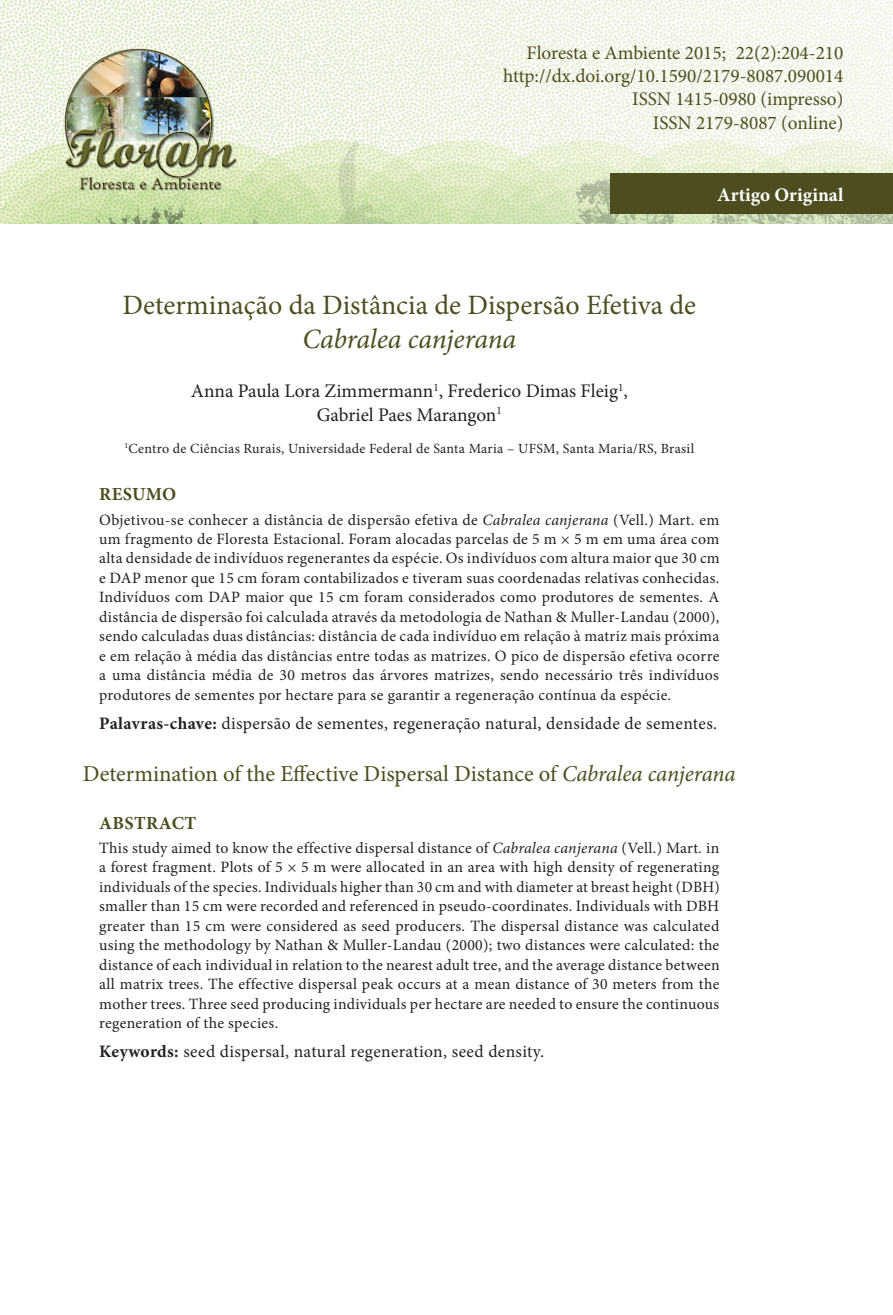
<style>
.page{position:relative;width:893px;height:1315px;background:#fff}
.page>*{position:absolute;margin:0;border:0;box-sizing:border-box;transform-origin:0 0}
.ArticleTitle{font:28px/34.1px "Minion Pro";color:#4d4d1f;text-align:center}
.ArticleTitle-Trans1{font:22.75px "Minion Pro";color:#4d4d1f}
.HeaderMasterA{font:19.25px "Minion Pro";color:#4d4d1f}
.Authors{font:19.25px/23.6px "Minion Pro";color:#231f20;text-align:center}
.ArticleTypeAlt{font:700 19.25px "Minion Pro";color:#fff}
.AbstractTitle-Trans1{font:700 18.38px "Minion Pro";letter-spacing:.02em;color:#4d4d1f}
.AbstractTitle{font:700 18.38px "Minion Pro";letter-spacing:.015em;color:#4d4d1f}
.Keywords{font:17.5px "Minion Pro";letter-spacing:.02em;color:#231f20}
.Keywords-Trans1{font:17.5px "Minion Pro";letter-spacing:.02em;color:#231f20}
.Abstract{font:15.75px/19.4px "Minion Pro";letter-spacing:.02em;color:#231f20;text-align:justify}
.Abstract-Trans1{font:15.75px/19.4px "Minion Pro";letter-spacing:.02em;color:#231f20;text-align:justify}
.Affiliations{font:14px "Minion Pro";letter-spacing:.02em;color:#231f20}
.s1{font-style:italic}
.s2{font-weight:700}
</style>
<div class="page">
<img style="left:0;top:0;width:893px;height:223px">
<div style="left:610px;top:174px;width:283px;height:40px;background:#4d4d1f"></div>
<p class="HeaderMasterA" style="left:526px;top:40px;width:318px">Floresta e Ambiente 2015; 22(2):204-210</p>
<p class="HeaderMasterA" style="left:503px;top:63px;width:342px">http://dx.doi.org/10.1590/2179-8087.090014</p>
<p class="HeaderMasterA" style="left:632px;top:86px;width:213px">ISSN 1415-0980 (impresso)</p>
<p class="HeaderMasterA" style="left:653px;top:109px;width:192px">ISSN 2179-8087 (online)</p>
<p class="ArticleTypeAlt" style="left:717px;top:181px;width:128px">Artigo Original</p>
<p class="ArticleTitle" style="left:122px;top:288px;width:575px">Determinação da Distância de Dispersão Efetiva de<br><span class="s1">Cabralea canjerana</span></p>
<p class="Authors" style="left:191px;top:379px;width:438px">Anna Paula Lora Zimmermann<sup>1</sup>, Frederico Dimas Fleig<sup>1</sup>,<br>Gabriel Paes Marangon<sup>1</sup></p>
<p class="Affiliations" style="left:124px;top:439px;width:571px"><sup>1</sup>Centro de Ciências Rurais, Universidade Federal de Santa Maria – UFSM, Santa Maria/RS, Brasil</p>
<p class="AbstractTitle" style="left:99px;top:481px;width:79px">RESUMO</p>
<p class="Abstract" style="left:99px;top:510px;width:622px">Objetivou-se conhecer a distância de dispersão efetiva de <span class="s1">Cabralea canjerana</span> (Vell.) Mart<span class="s1">.</span> em um fragmento de Floresta Estacional. Foram alocadas parcelas de 5 m × 5 m em uma área com alta densidade de indivíduos regenerantes da espécie. Os indivíduos com altura maior que 30 cm e DAP menor que 15 cm foram contabilizados e tiveram suas coordenadas relativas conhecidas.<br>Indivíduos com DAP maior que 15 cm foram considerados como produtores de sementes. A distância de dispersão foi calculada através da metodologia de Nathan &amp; Muller-Landau (2000), sendo calculadas duas distâncias: distância de cada indivíduo em relação à matriz mais próxima e em relação à média das distâncias entre todas as matrizes. O pico de dispersão efetiva ocorre a uma distância média de 30 metros das árvores matrizes, sendo necessário três indivíduos produtores de sementes por hectare para se garantir a regeneração contínua da espécie.</p>
<p class="Keywords" style="left:99px;top:711px;width:619px"><span class="s2">Palavras-chave:</span> dispersão de sementes, regeneração natural, densidade de sementes.</p>
<p class="ArticleTitle-Trans1" style="left:83px;top:758px;width:654px">Determination of the Effective Dispersal Distance of <span class="s1">Cabralea canjerana</span></p>
<p class="AbstractTitle-Trans1" style="left:99px;top:810px;width:99px">ABSTRACT</p>
<p class="Abstract-Trans1" style="left:99px;top:838px;width:622px">This study aimed to know the effective dispersal distance of <span class="s1">Cabralea canjerana</span> (Vell.) Mart<span class="s1">.</span> in a forest fragment. Plots of 5 × 5 m were allocated in an area with high density of regenerating individuals of the species. Individuals higher than 30 cm and with diameter at breast height (DBH) smaller than 15 cm were recorded and referenced in pseudo-coordinates. Individuals with DBH greater than 15 cm were considered as seed producers. The dispersal distance was calculated using the methodology by Nathan &amp; Muller-Landau (2000); two distances were calculated: the distance of each individual in relation to the nearest adult tree, and the average distance between all matrix trees. The effective dispersal peak occurs at a mean distance of 30 meters from the mother trees. Three seed producing individuals per hectare are needed to ensure the continuous regeneration of the species.</p>
<p class="Keywords-Trans1" style="left:99px;top:1039px;width:446px"><span class="s2">Keywords:</span> seed dispersal, natural regeneration, seed density.</p>
</div>
